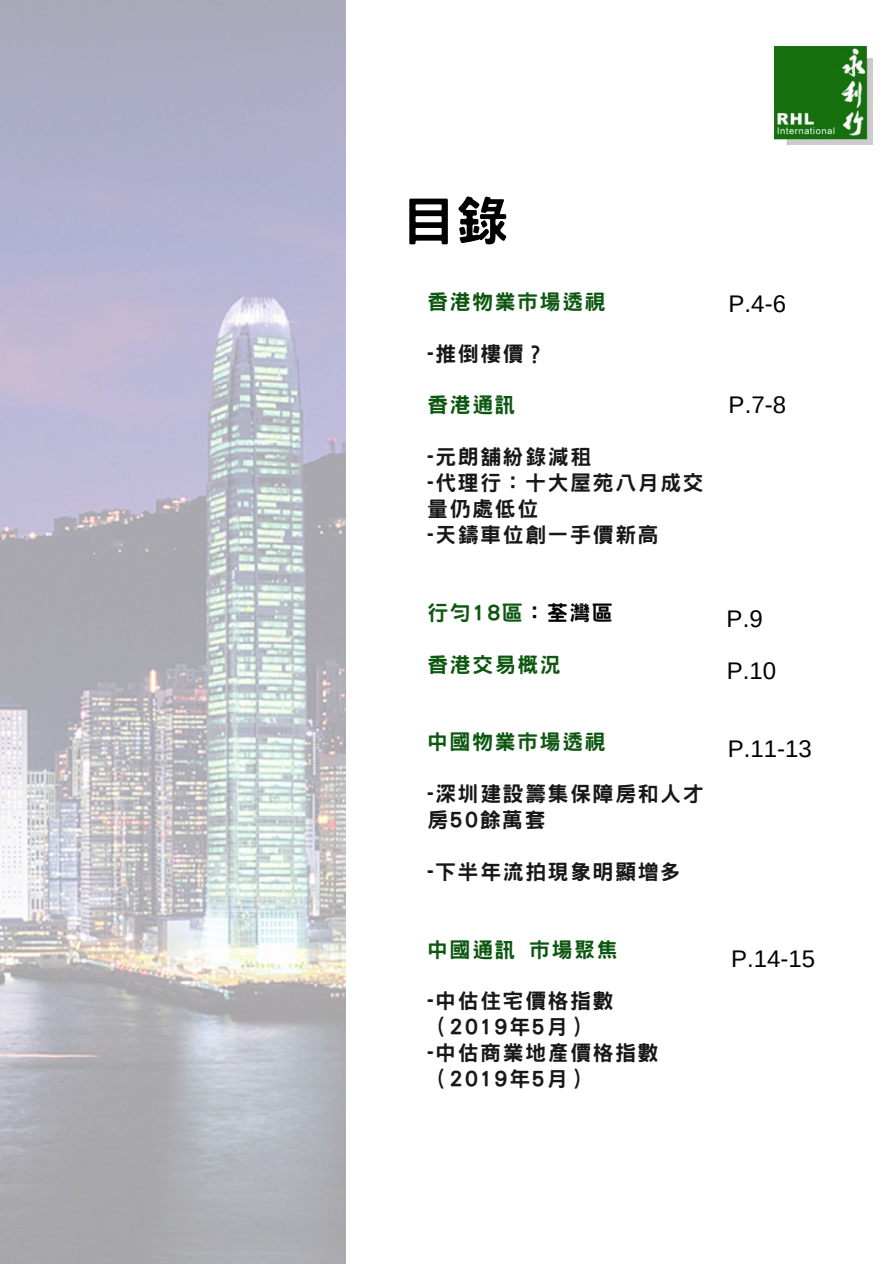
<style>
.page{position:relative;width:894px;height:1264px;background:#fff}
.page>*{position:absolute;margin:0;border:0;box-sizing:border-box;transform-origin:0 0}
.t1{font:800 52.95px "Han Wang Hei";color:#000}
.t2{font:24px "Arimo";color:#000}
.t3{font:800 21px/26px "Han Wang Hei";letter-spacing:.07em;color:#181818}
.t4{font:800 21px "Han Wang Hei";letter-spacing:.07em;color:#0d5711}
.s1{color:#000}
</style>
<div class="page">
<img style="left:0;top:0;width:346px;height:1263px">
<img style="left:774px;top:47px;width:98px;height:98px">
<h1 class="t1" style="left:402px;top:194px;width:107px">目錄</h1>
<p class="t4" style="left:427px;top:291px;width:180px">香港物業市場透視</p>
<p class="t3" style="left:427px;top:340px;width:120px">-推倒樓價？</p>
<p class="t4" style="left:427px;top:394px;width:90px">香港通訊</p>
<p class="t3" style="left:427px;top:444px;width:278px">-元朗舖紛錄減租<br>-代理行：十大屋苑八月成交量仍處低位<br>-天鑄車位創一手價新高</p>
<p class="t4" style="left:427px;top:602px;width:187px">行勻18區<span class="s1">：荃灣區</span></p>
<p class="t4" style="left:427px;top:653px;width:135px">香港交易概況</p>
<p class="t4" style="left:427px;top:731px;width:180px">中國物業市場透視</p>
<p class="t3" style="left:427px;top:780px;width:278px">-深圳建設籌集保障房和人才房50餘萬套</p>
<p class="t3" style="left:427px;top:858px;width:255px">-下半年流拍現象明顯增多</p>
<p class="t4" style="left:427px;top:938px;width:192px">中國通訊 市場聚焦</p>
<p class="t3" style="left:427px;top:988px;width:233px">-中估住宅價格指數（2019年5月）<br>-中估商業地產價格指數（2019年5月）</p>
<p class="t2" style="left:728px;top:290px;width:59px">P.4-6</p>
<p class="t2" style="left:728px;top:391px;width:59px">P.7-8</p>
<p class="t2" style="left:726px;top:605px;width:38px">P.9</p>
<p class="t2" style="left:726px;top:657px;width:51px">P.10</p>
<p class="t2" style="left:727px;top:735px;width:86px">P.11-13</p>
<p class="t2" style="left:731px;top:945px;width:86px">P.14-15</p>
</div>
